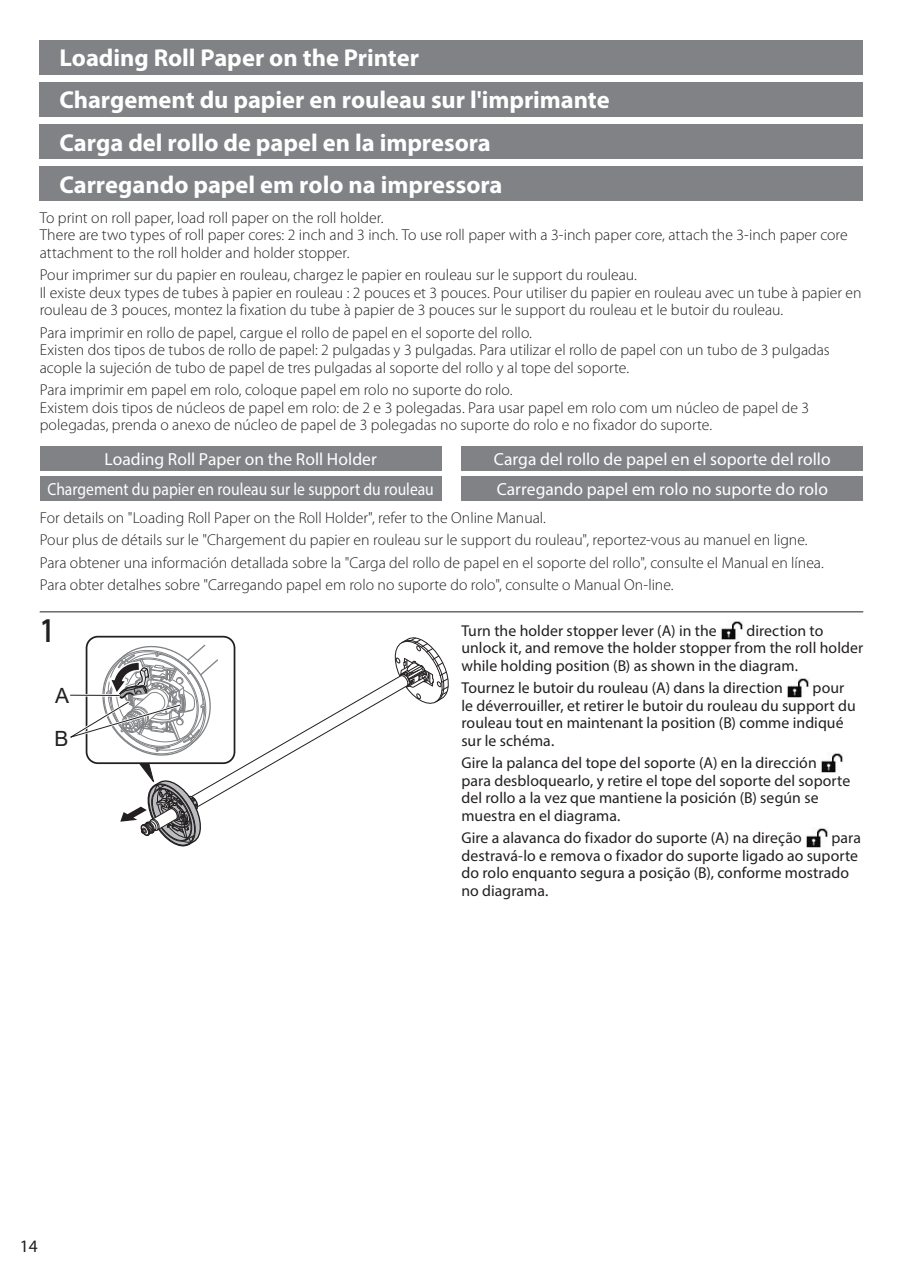
<style>
.page{position:relative;width:903px;height:1275px;background:#fff}
.page>*{position:absolute;margin:0;border:0;box-sizing:border-box;transform-origin:0 0}
.t1{font:600 35px "Myriad Pro";color:#231f20;scale:.8 1}
.t2{font:700 24.5px/42.2px "Myriad Pro";color:#fff}
.t3{font:21px "Arial";color:#231f20}
.t4{font:17.5px "Myriad Pro";color:#fff}
.t5{font:17.5px "Myriad Pro";color:#fff;scale:.89 1}
.t6{font:17.5px "Myriad Pro";color:#231f20}
.t7{font:300 15.75px/17.5px "Myriad Pro";color:#231f20}
.t8{font:15.75px/17.5px "Myriad Pro";letter-spacing:.005em;color:#231f20}
</style>
<div class="page">
<div style="left:40px;top:40px;width:823px;height:34px;background:#808285"></div>
<div style="left:40px;top:82px;width:823px;height:35px;background:#808285"></div>
<div style="left:40px;top:124px;width:823px;height:35px;background:#808285"></div>
<div style="left:40px;top:166px;width:823px;height:35px;background:#808285"></div>
<div style="left:40px;top:446px;width:401px;height:25px;background:#808285"></div>
<div style="left:461px;top:446px;width:402px;height:25px;background:#808285"></div>
<div style="left:40px;top:476px;width:401px;height:25px;background:#808285"></div>
<div style="left:461px;top:476px;width:402px;height:25px;background:#808285"></div>
<hr style="left:40px;top:612px;width:823px;height:1px;background:#231f20">
<img style="left:721px;top:621px;width:22px;height:19px">
<img style="left:787px;top:678px;width:22px;height:20px">
<img style="left:821px;top:753px;width:22px;height:20px">
<img style="left:806px;top:828px;width:22px;height:20px">
<svg style="left:70px;top:635px;width:379px;height:212px"></svg>
<h2 class="t2" style="left:60px;top:36px;width:552px">Loading Roll Paper on the Printer<br>Chargement du papier en rouleau sur l'imprimante Carga del rollo de papel en la impresora Carregando papel em rolo na impressora</h2>
<p class="t7" style="left:40px;top:209px;width:809px">To print on roll paper, load roll paper on the roll holder.<br>There are two types of roll paper cores: 2 inch and 3 inch. To use roll paper with a 3-inch paper core, attach the 3-inch paper core attachment to the roll holder and holder stopper.</p>
<p class="t7" style="left:40px;top:266px;width:823px">Pour imprimer sur du papier en rouleau, chargez le papier en rouleau sur le support du rouleau.<br>Il existe deux types de tubes à papier en rouleau : 2 pouces et 3 pouces. Pour utiliser du papier en rouleau avec un tube à papier en rouleau de 3 pouces, montez la fixation du tube à papier de 3 pouces sur le support du rouleau et le butoir du rouleau.</p>
<p class="t7" style="left:40px;top:324px;width:791px">Para imprimir en rollo de papel, cargue el rollo de papel en el soporte del rollo.<br>Existen dos tipos de tubos de rollo de papel: 2 pulgadas y 3 pulgadas. Para utilizar el rollo de papel con un tubo de 3 pulgadas acople la sujeción de tubo de papel de tres pulgadas al soporte del rollo y al tope del soporte.</p>
<p class="t7" style="left:40px;top:381px;width:771px">Para imprimir em papel em rolo, coloque papel em rolo no suporte do rolo.<br>Existem dois tipos de núcleos de papel em rolo: de 2 e 3 polegadas. Para usar papel em rolo com um núcleo de papel de 3 polegadas, prenda o anexo de núcleo de papel de 3 polegadas no suporte do rolo e no fixador do suporte.</p>
<p class="t4" style="left:104px;top:449px;width:274px">Loading Roll Paper on the Roll Holder</p>
<p class="t4" style="left:494px;top:449px;width:338px">Carga del rollo de papel en el soporte del rollo</p>
<p class="t5" style="left:47px;top:479px;width:436px">Chargement du papier en rouleau sur le support du rouleau</p>
<p class="t4" style="left:497px;top:479px;width:333px">Carregando papel em rolo no suporte do rolo</p>
<p class="t7" style="left:40px;top:507px;width:786px;line-height:22.4px">For details on "Loading Roll Paper on the Roll Holder", refer to the Online Manual.<br>Pour plus de détails sur le "Chargement du papier en rouleau sur le support du rouleau", reportez-vous au manuel en ligne.<br>Para obtener una información detallada sobre la "Carga del rollo de papel en el soporte del rollo", consulte el Manual en línea.<br>Para obter detalhes sobre "Carregando papel em rolo no suporte do rolo", consulte o Manual On-line.</p>
<h1 class="t1" style="left:40px;top:608px;width:20px">1</h1>
<p class="t8" style="left:461px;top:621px;width:257px">Turn the holder stopper lever (A) in the</p>
<p class="t8" style="left:461px;top:621px;width:403px;text-indent:285px">direction to unlock it, and remove the holder stopper from the roll holder while holding position (B) as shown in the diagram.</p>
<p class="t8" style="left:461px;top:679px;width:323px">Tournez le butoir du rouleau (A) dans la direction</p>
<p class="t8" style="left:461px;top:679px;width:396px;text-indent:351px">pour le déverrouiller, et retirer le butoir du rouleau du support du rouleau tout en maintenant la position (B) comme indiqué sur le schéma.</p>
<p class="t8" style="left:461px;top:754px;width:390px">Gire la palanca del tope del soporte (A) en la dirección<br>para desbloquearlo, y retire el tope del soporte del soporte del rollo a la vez que mantiene la posición (B) según se muestra en el diagrama.</p>
<p class="t8" style="left:461px;top:829px;width:342px">Gire a alavanca do fixador do suporte (A) na direção</p>
<h3 class="t3" style="left:55px;top:681px;width:16px">A</h3>
<h3 class="t3" style="left:55px;top:724px;width:16px">B</h3>
<p class="t8" style="left:461px;top:829px;width:401px;text-indent:370px">para destravá-lo e remova o fixador do suporte ligado ao suporte do rolo enquanto segura a posição (B), conforme mostrado no diagrama.</p>
<p class="t6" style="left:20px;top:1236px;width:19px">14</p>
</div>
